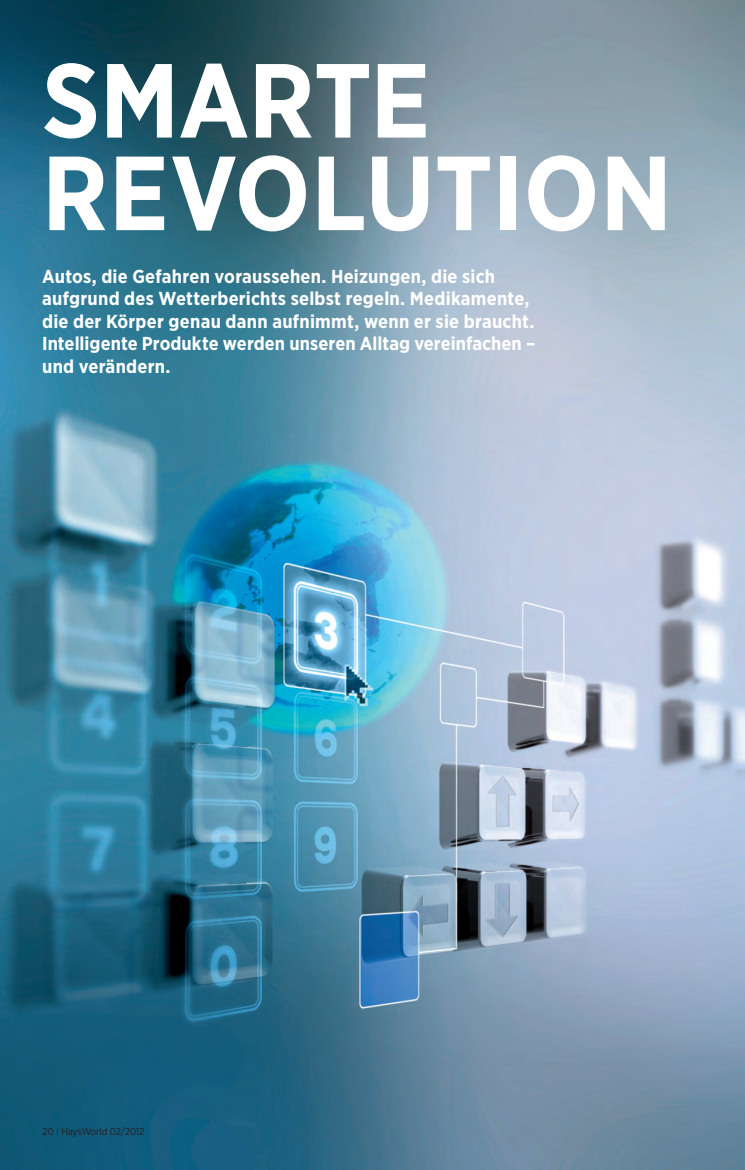
<style>
.page{position:relative;width:745px;height:1170px;background:#fff}
.page>*{position:absolute;margin:0;border:0;box-sizing:border-box;transform-origin:0 0}
.Chart_Title{font:700 105px/92.5px "Gotham Narrow";letter-spacing:-.005em;color:#fff}
.Intro_Sub-title_15pt{font:700 18.75px/22.5px "Gotham Narrow";letter-spacing:.01em;color:#fff}
.t1{font:10px "Gotham Narrow";letter-spacing:-.01em;color:#231f20}
</style>
<div class="page">
<img style="left:0;top:0;width:744px;height:1169px">
<p class="Chart_Title" style="left:42px;top:53px;width:631px">SMARTE<br>REVOLUTION</p>
<p class="Intro_Sub-title_15pt" style="left:42px;top:264px;width:494px">Autos, die Gefahren voraussehen. Heizungen, die sich aufgrund des Wetterberichts selbst regeln. Medikamente, die der Körper genau dann aufnimmt, wenn er sie braucht.<br>Intelligente Produkte werden unseren Alltag vereinfachen – und verändern.</p>
<p class="t1" style="left:43px;top:1125px;width:103px">20 | HaysWorld 02/2012</p>
</div>
